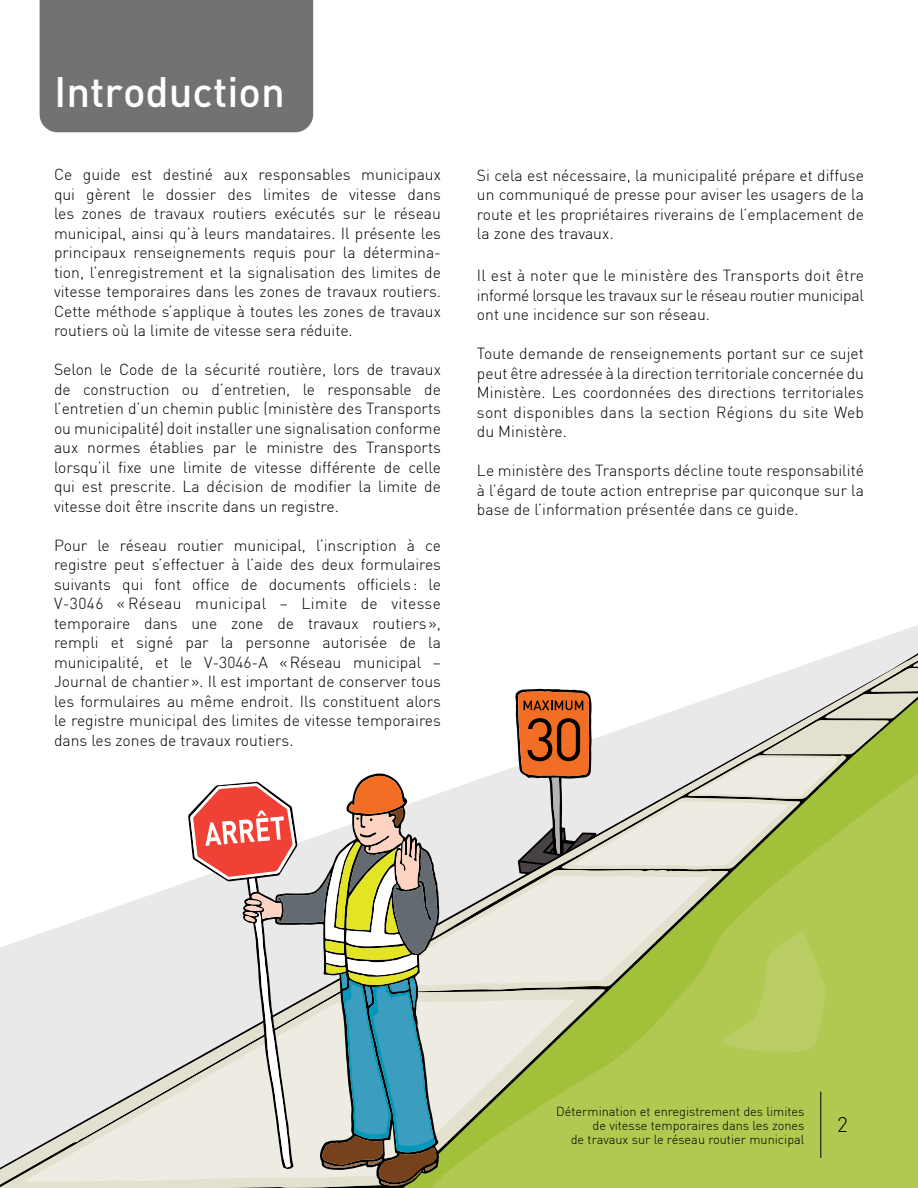
<style>
.page{position:relative;width:918px;height:1188px;background:#fff}
.page>*{position:absolute;margin:0;border:0;box-sizing:border-box;transform-origin:0 0}
.t1{font:500 42px "DIN";color:#fff}
.t2{font:300 21px "DIN";color:#000}
.t3{font:300 15.75px/19.5px "DIN";color:#000;text-align:justify}
.t4{font:300 12.75px/14.2px "DIN";color:#000;text-align:right}
</style>
<div class="page">
<svg style="left:0;top:882px;width:918px;height:306px;fill:#eae9e9"></svg>
<svg style="left:25px;top:999px;width:163px;height:183px;background:#e4e3de"></svg>
<svg style="left:190px;top:643px;width:728px;height:543px"></svg>
<hr style="left:820px;top:1092px;width:1px;height:66px;background:#000">
<div style="left:40px;top:0;width:273px;height:132px;background:#737172"></div>
<h1 class="t1" style="left:54px;top:65px;width:232px">Introduction</h1>
<p class="t3" style="left:54px;top:165px;width:389px">Ce guide est destiné aux responsables municipaux qui gèrent le dossier des limites de vitesse dans les zones de travaux routiers exécutés sur le réseau municipal, ainsi qu’à leurs mandataires. Il présente les principaux renseignements requis pour la détermina&shy;tion, l’enregistrement et la signalisation des limites de vitesse temporaires dans les zones de travaux routiers.<br>Cette méthode s’applique à toutes les zones de travaux routiers où la limite de vitesse sera réduite.</p>
<p class="t3" style="left:54px;top:360px;width:389px">Selon le Code de la sécurité routière, lors de travaux de construction ou d’entretien, le responsable de l’entretien d’un chemin public (ministère des Transports ou municipalité) doit installer une signalisation conforme aux normes établies par le ministre des Transports lorsqu’il fixe une limite de vitesse différente de celle qui est prescrite. La décision de modifier la limite de vitesse doit être inscrite dans un registre.</p>
<p class="t3" style="left:54px;top:535px;width:389px">Pour le réseau routier municipal, l’inscription à ce registre peut s’effectuer à l’aide des deux formulaires suivants qui font office de documents officiels : le V-3046 « Réseau municipal – Limite de vitesse temporaire dans une zone de travaux routiers», rempli et signé par la personne autorisée de la municipalité, et le V-3046-A «Réseau municipal – Journal de chantier». Il est important de conserver tous les formulaires au même endroit. Ils constituent alors le registre municipal des limites de vitesse temporaires dans les zones de travaux routiers.</p>
<p class="t3" style="left:477px;top:165px;width:389px">Si cela est nécessaire, la municipalité prépare et diffuse un communiqué de presse pour aviser les usagers de la route et les propriétaires riverains de l’emplacement de la zone des travaux.</p>
<p class="t3" style="left:477px;top:266px;width:389px">Il est à noter que le ministère des Transports doit être informé lorsque les travaux sur le réseau routier municipal ont une incidence sur son réseau.</p>
<p class="t3" style="left:477px;top:344px;width:389px">Toute demande de renseignements portant sur ce sujet peut être adressée à la direction territoriale concernée du Ministère. Les coordonnées des directions territoriales sont disponibles dans la section Régions du site Web du Ministère.</p>
<p class="t3" style="left:477px;top:461px;width:389px">Le ministère des Transports décline toute responsabilité à l’égard de toute action entreprise par quiconque sur la base de l’information présentée dans ce guide.</p>
<p class="t4" style="left:556px;top:1104px;width:250px">Détermination et enregistrement des limites de vitesse temporaires dans les zones<br>de travaux sur le réseau routier municipal</p>
<h2 class="t2" style="left:837px;top:1112px;width:12px">2</h2>
</div>
